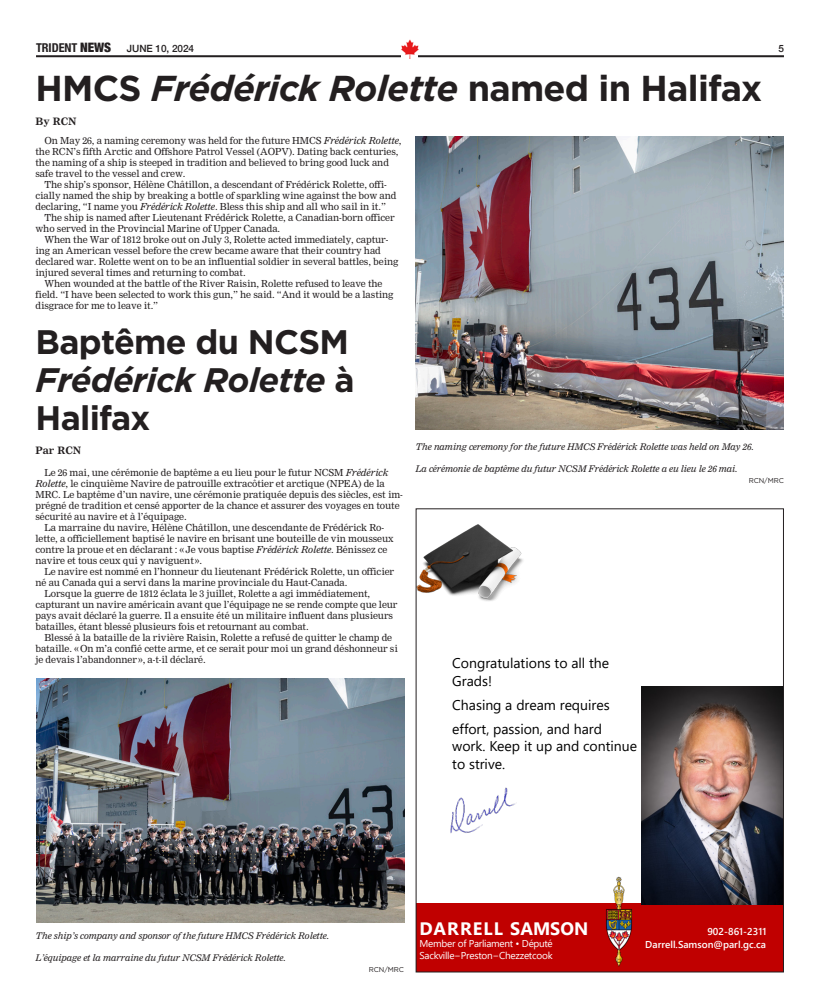
<style>
.page{position:relative;width:820px;height:1008px;background:#fff}
.page>*{position:absolute;margin:0;border:0;box-sizing:border-box;transform-origin:0 0}
.Headlines{font:700 36px "Gotham";letter-spacing:-.02em;color:#231f20}
.Headlines-2{font:700 34px/38px "Gotham";letter-spacing:-.02em;color:#231f20}
.t1{font:700 18px "Segoe UI";letter-spacing:.05em;color:#fff}
.t2{font:14.1px "Segoe UI";color:#000}
.t3{font:14px/17.8px "Segoe UI";color:#000}
.t4{font:10px/11.6px "Segoe UI";letter-spacing:-.025em;color:#fff}
.t5{font:600 10px/12.7px "Segoe UI";color:#fff;text-align:right}
.t6{font:500 10px "Helvetica Neue";letter-spacing:-.005em;color:#231f20}
.Headlines-3{font:700 10px "Nimrod";color:#231f20}
.Body_Text{font:9.5px/11px "Nimrod";letter-spacing:-.01em;color:#231f20}
.Cutline{font:italic 9px "Nimrod";letter-spacing:-.01em;color:#231f20}
.Cutline_credit{font:7px "Gotham";letter-spacing:-.01em;color:#231f20}
.s1{font-family:"Helvetica Neue LT Std";font-weight:700;font-stretch:condensed;font-size:12.2px}
.s2{font-weight:900;font-stretch:condensed;font-size:13px}
.s3{font-style:italic}
</style>
<div class="page">
<hr style="left:36px;top:55px;width:747px;height:2px;background:#231f20">
<img style="left:399px;top:39px;width:22px;height:20px">
<div style="left:417px;top:904px;width:364px;height:66px;background:#c00000"></div>
<img style="left:604px;top:877px;width:29px;height:89px">
<img style="left:450px;top:788px;width:67px;height:46px">
<img style="left:417px;top:525px;width:106px;height:76px">
<img style="left:641px;top:687px;width:140px;height:218px">
<img style="left:415px;top:136px;width:368px;height:294px">
<img style="left:36px;top:679px;width:368px;height:243px">
<p class="t6" style="left:36px;top:40px;width:160px"><span class="s1">TRIDENT</span> <span class="s2">NEWS</span> JUNE 10, 2024</p>
<p class="t6" style="left:778px;top:41px;width:7px">5</p>
<p class="Headlines" style="left:35px;top:64px;width:728px">HMCS <span class="s3">Frédérick Rolette</span> named in Halifax</p>
<p class="Headlines-3" style="left:35px;top:115px;width:43px">By RCN</p>
<p class="Body_Text" style="left:35px;top:135px;width:367px;text-indent:9px">On May 26, a naming ceremony was held for the future HMCS <span class="s3">Frédérick Rolette</span>, the RCN’s fifth Arctic and Offshore Patrol Vessel (AOPV). Dating back centuries, the naming of a ship is steeped in tradition and believed to bring good luck and safe travel to the vessel and crew.</p>
<p class="Body_Text" style="left:35px;top:179px;width:362px;text-indent:9px">The ship’s sponsor, Hélène Châtillon, a descendant of Frédérick Rolette, offi&shy;cially named the ship by breaking a bottle of sparkling wine against the bow and declaring, “I name you <span class="s3">Frédérick Rolette</span>. Bless this ship and all who sail in it.”</p>
<p class="Body_Text" style="left:35px;top:212px;width:360px;text-indent:9px">The ship is named after Lieutenant Frédérick Rolette, a Canadian-born officer who served in the Provincial Marine of Upper Canada.</p>
<p class="Body_Text" style="left:35px;top:234px;width:364px;text-indent:9px">When the War of 1812 broke out on July 3, Rolette acted immediately, captur&shy;ing an American vessel before the crew became aware that their country had declared war. Rolette went on to be an influential soldier in several battles, being injured several times and returning to combat.</p>
<p class="Body_Text" style="left:35px;top:278px;width:359px;text-indent:9px">When wounded at the battle of the River Raisin, Rolette refused to leave the field. “I have been selected to work this gun,” he said. “And it would be a lasting disgrace for me to leave it.”</p>
<p class="Headlines-2" style="left:35px;top:323px;width:321px">Baptême du NCSM<br><span class="s3">Frédérick Rolette</span> à<br>Halifax</p>
<p class="Headlines-3" style="left:35px;top:444px;width:47px">Par RCN</p>
<p class="Body_Text" style="left:35px;top:467px;width:369px;text-indent:9px">Le 26 mai, une cérémonie de baptême a eu lieu pour le futur NCSM <span class="s3">Frédérick Rolette</span>, le cinquième Navire de patrouille extracôtier et arctique (NPEA) de la MRC. Le baptême d’un navire, une cérémonie pratiquée depuis des siècles, est im&shy;prégné de tradition et censé apporter de la chance et assurer des voyages en toute sécurité au navire et à l’équipage.</p>
<p class="Body_Text" style="left:35px;top:522px;width:359px;text-indent:9px">La marraine du navire, Hélène Châtillon, une descendante de Frédérick Ro&shy;lette, a officiellement baptisé le navire en brisant une bouteille de vin mousseux contre la proue et en déclarant : «Je vous baptise <span class="s3">Frédérick Rolette</span>. Bénissez ce navire et tous ceux qui y naviguent».</p>
<p class="Body_Text" style="left:35px;top:566px;width:360px;text-indent:9px">Le navire est nommé en l’honneur du lieutenant Frédérick Rolette, un officier né au Canada qui a servi dans la marine provinciale du Haut-Canada.</p>
<p class="Body_Text" style="left:35px;top:588px;width:363px;text-indent:9px">Lorsque la guerre de 1812 éclata le 3 juillet, Rolette a agi immédiatement, capturant un navire américain avant que l’équipage ne se rende compte que leur pays avait déclaré la guerre. Il a ensuite été un militaire influent dans plusieurs batailles, étant blessé plusieurs fois et retournant au combat.</p>
<p class="Body_Text" style="left:35px;top:632px;width:364px;text-indent:9px">Blessé à la bataille de la rivière Raisin, Rolette a refusé de quitter le champ de bataille. «On m’a confié cette arme, et ce serait pour moi un grand déshonneur si je devais l’abandonner», a-t-il déclaré.</p>
<p class="Cutline" style="left:415px;top:442px;width:340px">The naming ceremony for the future HMCS Frédérick Rolette was held on May 26.</p>
<p class="Cutline" style="left:415px;top:464px;width:323px">La cérémonie de baptême du futur NCSM Frédérick Rolette a eu lieu le 26 mai.</p>
<p class="Cutline_credit" style="left:748px;top:476px;width:37px">RCN/MRC</p>
<p class="t3" style="left:452px;top:653px;width:158px">Congratulations to all the<br>Grads!</p>
<p class="t3" style="left:452px;top:692px;width:159px;line-height:23.9px">Chasing a dream requires effort, passion, and hard</p>
<p class="t3" style="left:452px;top:736px;width:186px">work. Keep it up and continue</p>
<p class="t2" style="left:452px;top:751px;width:54px">to strive.</p>
<p class="Cutline" style="left:35px;top:930px;width:295px">The ship’s company and sponsor of the future HMCS Frédérick Rolette.</p>
<p class="Cutline" style="left:35px;top:952px;width:252px">L’équipage et la marraine du futur NCSM Frédérick Rolette.</p>
<p class="Cutline_credit" style="left:369px;top:965px;width:37px">RCN/MRC</p>
<p class="t1" style="left:419px;top:912px;width:170px">DARRELL SAMSON</p>
<p class="t4" style="left:419px;top:937px;width:135px">Member of Parliament • Député<br>Sackville−Preston−Chezzetcook</p>
<p class="t5" style="left:645px;top:924px;width:122px">902-861-2311<br>Darrell.Samson@parl.gc.ca</p>
</div>
